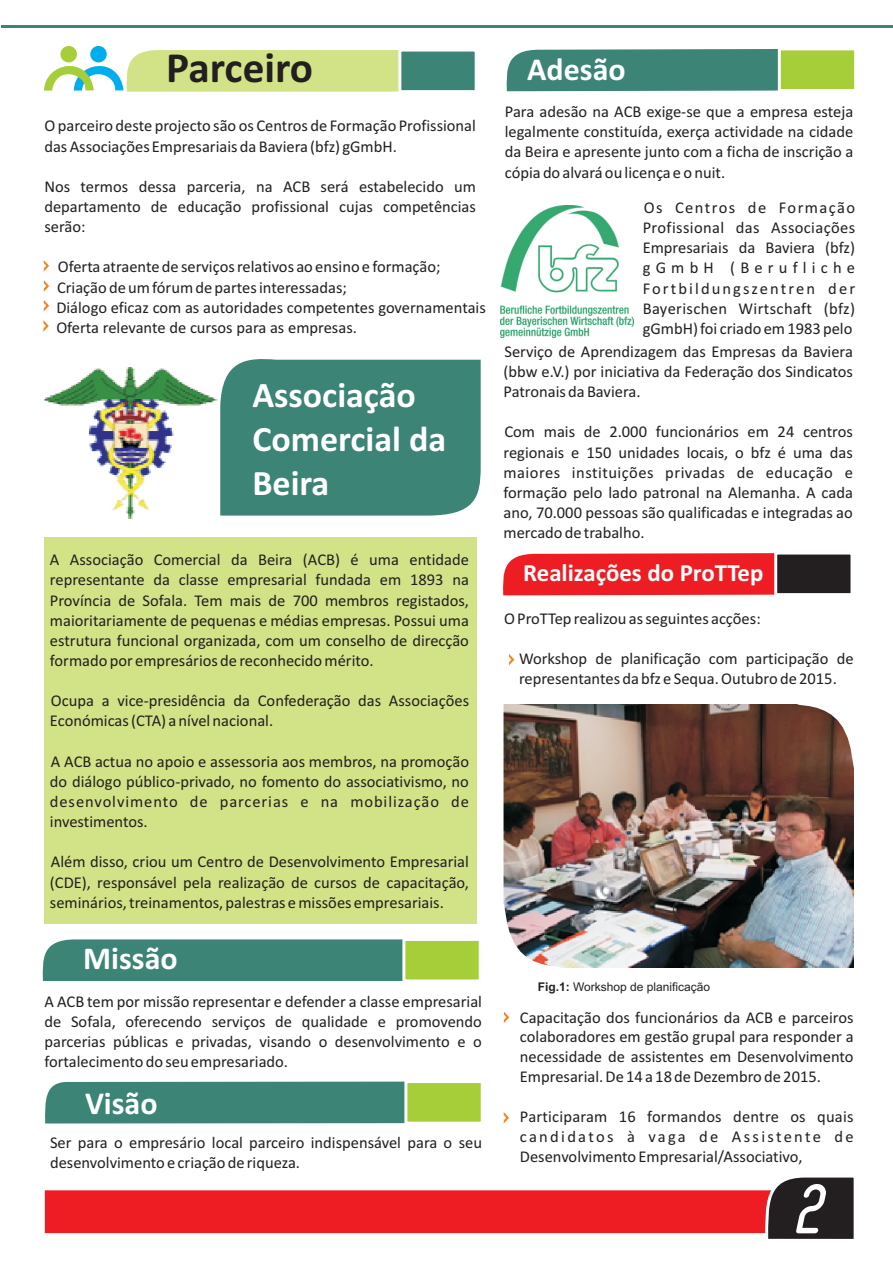
<style>
.page{position:relative;width:893px;height:1263px;background:#fff}
.page>*{position:absolute;margin:0;border:0;box-sizing:border-box;transform-origin:0 0}
.t1{font:700 43.35px "Calibri";color:#231f20}
.t2{font:700 36px/44px "Calibri";color:#fff}
.t3{font:700 31.95px "Calibri";color:#fff}
.t4{font:700 24.9px "Calibri";color:#fff}
.t5{font:16.5px/20.1px "Calibri";color:#231f20;text-align:justify}
.t6{font:12px "Arial";color:#231f20}
.s1{font-weight:700}
</style>
<div class="page">
<div style="left:220px;top:359px;width:261px;height:157px;background:#3b8476"></div>
<img style="left:45px;top:368px;width:172px;height:150px">
<svg style="left:45px;top:1177px;width:809px;height:62px"></svg>
<div style="left:44px;top:538px;width:433px;height:386px;background:#d2e287"></div>
<svg style="left:44px;top:47px;width:431px;height:45px"></svg>
<img style="left:501px;top:205px;width:132px;height:133px">
<svg style="left:44px;top:260px;width:5px;height:11px"></svg>
<svg style="left:44px;top:280px;width:5px;height:12px"></svg>
<svg style="left:44px;top:300px;width:5px;height:11px"></svg>
<svg style="left:43px;top:320px;width:6px;height:12px"></svg>
<svg style="left:503px;top:553px;width:348px;height:43px;background:#c92d31"></svg>
<svg style="left:42px;top:939px;width:437px;height:42px;background:#539472"></svg>
<svg style="left:509px;top:654px;width:5px;height:11px"></svg>
<svg style="left:504px;top:1011px;width:5px;height:12px"></svg>
<svg style="left:45px;top:1081px;width:436px;height:43px;background:#579675"></svg>
<svg style="left:506px;top:49px;width:349px;height:43px;background:#5d9a74"></svg>
<hr style="left:1px;top:25px;width:892px;height:2px;background:#3b8476">
<img style="left:504px;top:704px;width:350px;height:263px">
<img style="left:504px;top:904px;width:68px;height:64px">
<svg style="left:786px;top:704px;width:68px;height:64px"></svg>
<svg style="left:504px;top:1112px;width:5px;height:11px"></svg>
<h1 class="t1" style="left:166px;top:50px;width:149px">Parceiro</h1>
<p class="t5" style="left:44px;top:117px;width:433px">O parceiro deste projecto são os Centros de Formação Profissional das Associações Empresariais da Baviera (bfz) gGmbH.</p>
<p class="t5" style="left:44px;top:178px;width:433px">Nos termos dessa parceria, na ACB será estabelecido um departamento de educação profissional cujas competências serão:</p>
<p class="t5" style="left:56px;top:258px;width:431px;text-align:left">Oferta atraente de serviços relativos ao ensino e formação; Criação de um fórum de partes interessadas;<br>Diálogo eficaz com as autoridades competentes governamentais Oferta relevante de cursos para as empresas.</p>
<h2 class="t2" style="left:252px;top:376px;width:195px">Associação<br>Comercial da<br>Beira</h2>
<p class="t5" style="left:50px;top:551px;width:421px">A Associação Comercial da Beira (ACB) é uma entidade representante da classe empresarial fundada em 1893 na Província de Sofala. Tem mais de 700 membros registados, maioritariamente de pequenas e médias empresas. Possui uma estrutura funcional organizada, com um conselho de direcção formado por empresários de reconhecido mérito.</p>
<p class="t5" style="left:50px;top:692px;width:421px">Ocupa a vice-presidência da Confederação das Associações<br>Económicas (CTA) a nível nacional.</p>
<p class="t5" style="left:50px;top:752px;width:421px">A ACB actua no apoio e assessoria aos membros, na promoção do diálogo público-privado, no fomento do associativismo, no desenvolvimento de parcerias e na mobilização de investimentos.</p>
<p class="t5" style="left:50px;top:853px;width:421px">Além disso, criou um Centro de Desenvolvimento Empresarial (CDE), responsável pela realização de cursos de capacitação, seminários, treinamentos, palestras e missões empresariais.</p>
<h3 class="t3" style="left:83px;top:945px;width:96px">Missão</h3>
<p class="t5" style="left:44px;top:992px;width:439px">A ACB tem por missão representar e defender a classe empresarial de Sofala, oferecendo serviços de qualidade e promovendo parcerias públicas e privadas, visando o desenvolvimento e o fortalecimento do seu empresariado.</p>
<h3 class="t3" style="left:85px;top:1090px;width:74px">Visão</h3>
<p class="t5" style="left:50px;top:1134px;width:433px">Ser para o empresário local parceiro indispensável para o seu desenvolvimento e criação de riqueza.</p>
<h3 class="t3" style="left:527px;top:56px;width:100px">Adesão</h3>
<p class="t5" style="left:505px;top:103px;width:350px">Para adesão na ACB exige-se que a empresa esteja legalmente constituída, exerça actividade na cidade da Beira e apresente junto com a ficha de inscrição a cópia do alvará ou licença e o nuit.</p>
<p class="t5" style="left:643px;top:199px;width:214px">Os Centros de Formação Profissional das Associações Empresariais da Baviera (bfz) gGmbH (Berufliche Fortbildungszentren der Bayerischen Wirtschaft (bfz) gGmbH) foi criado em 1983 pelo</p>
<p class="t5" style="left:503px;top:343px;width:351px">Serviço de Aprendizagem das Empresas da Baviera (bbw e.V.) por iniciativa da Federação dos Sindicatos Patronais da Baviera.</p>
<p class="t5" style="left:503px;top:423px;width:351px">Com mais de 2.000 funcionários em 24 centros regionais e 150 unidades locais, o bfz é uma das maiores instituições privadas de educação e formação pelo lado patronal na Alemanha. A cada ano, 70.000 pessoas são qualificadas e integradas ao mercado de trabalho.</p>
<h3 class="t4" style="left:523px;top:562px;width:242px">Realizações do ProTTep</h3>
<p class="t5" style="left:504px;top:609px;width:258px">O ProTTep realizou as seguintes acções:</p>
<p class="t5" style="left:519px;top:649px;width:336px">Workshop de planificação com participação de representantes da bfz e Sequa. Outubro de 2015.</p>
<p class="t6" style="left:538px;top:982px;width:174px"><span class="s1">Fig.1:</span> Workshop de planificação</p>
<p class="t5" style="left:520px;top:1008px;width:335px">Capacitação dos funcionários da ACB e parceiros colaboradores em gestão grupal para responder a necessidade de assistentes em Desenvolvimento Empresarial. De 14 a 18 de Dezembro de 2015.</p>
<p class="t5" style="left:520px;top:1108px;width:335px">Participaram 16 formandos dentre os quais candidatos à vaga de Assistente de Desenvolvimento Empresarial/Associativo,</p>
</div>
